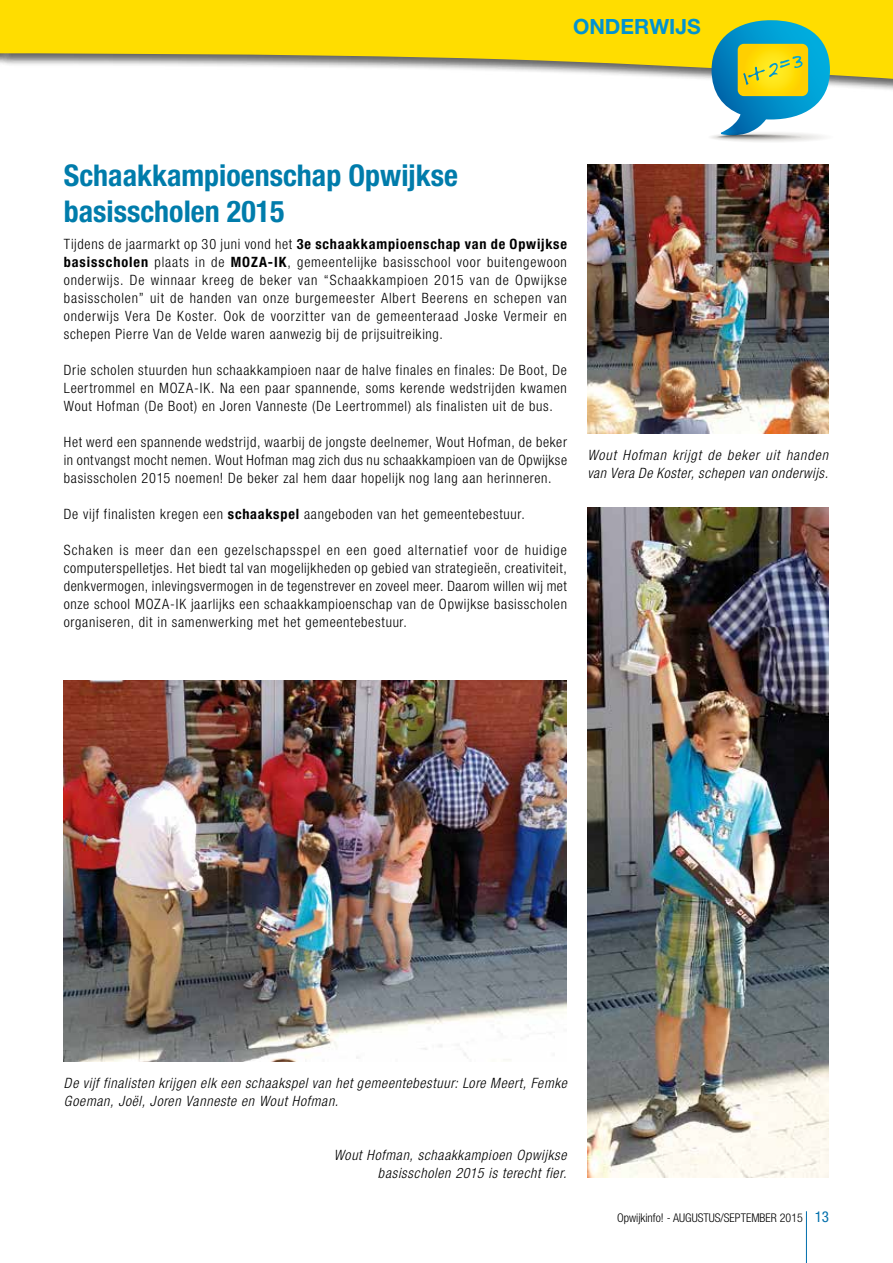
<style>
.page{position:relative;width:893px;height:1263px;background:#fff}
.page>*{position:absolute;margin:0;border:0;box-sizing:border-box;transform-origin:0 0}
.t1{font:700 condensed 30px/36px "Helvetica Neue LT Std";color:#007cab}
.t2{font:700 21px "Helvetica Neue LT Std";color:#0093d1}
.t3{font:300 condensed 14.25px/18px "Helvetica Neue LT Std";letter-spacing:.05em;color:#000;text-align:justify}
.t4{font:italic 300 condensed 14.25px/18px "Helvetica Neue LT Std";letter-spacing:.05em;color:#000}
.t5{font:300 condensed 12px "Helvetica Neue LT Std";color:#000}
.s1{font-weight:700}
.s2{font-style:inherit}
.s3{font-weight:400;font-size:15px;color:#006eab}
</style>
<div class="page">
<svg style="left:0;top:0;width:893px;height:80px;background:#f3da34"></svg>
<img style="left:587px;top:164px;width:241px;height:270px">
<img style="left:588px;top:507px;width:241px;height:670px">
<img style="left:64px;top:680px;width:503px;height:381px">
<div style="left:709px;top:132px;width:121px;height:11px;background:#fafaf9;border-radius:50%"></div>
<div style="left:710px;top:132px;width:114px;height:10px;background:#f5f5f4;border-radius:50%"></div>
<div style="left:711px;top:133px;width:110px;height:9px;background:#f3f2f1;border-radius:50%"></div>
<div style="left:714px;top:134px;width:99px;height:7px;background:#ebebe9;border-radius:50%"></div>
<svg style="left:712px;top:20px;width:118px;height:120px"></svg>
<hr style="left:806px;top:1211px;width:1px;height:52px;background:#006eab">
<h2 class="t2" style="left:573px;top:14px;width:129px">ONDERWIJS</h2>
<h1 class="t1" style="left:64px;top:157px;width:396px">Schaakkampioenschap Opwijkse basisscholen 2015</h1>
<p class="t3" style="left:64px;top:235px;width:505px">Tijdens de jaarmarkt op 30 juni vond het <span class="s1">3e schaakkampioenschap van de Opwijkse basisscholen</span> plaats in de <span class="s1">MOZA-IK</span>, gemeentelijke basisschool voor buitengewoon onderwijs. De winnaar kreeg de beker van “Schaakkampioen 2015 van de Opwijkse basisscholen” uit de handen van onze burgemeester Albert Beerens en schepen van onderwijs Vera De Koster. Ook de voorzitter van de gemeenteraad Joske Vermeir en schepen Pierre Van de Velde waren aanwezig bij de prijsuitreiking.</p>
<p class="t3" style="left:64px;top:361px;width:505px">Drie scholen stuurden hun schaakkampioen naar de halve finales en finales: De Boot, De Leertrommel en MOZA-IK. Na een paar spannende, soms kerende wedstrijden kwamen Wout Hofman (De Boot) en Joren Vanneste (De Leertrommel) als finalisten uit de bus.</p>
<p class="t3" style="left:64px;top:433px;width:505px">Het werd een spannende wedstrijd, waarbij de jongste deelnemer, Wout Hofman, de beker in ontvangst mocht nemen. Wout Hofman mag zich dus nu schaakkampioen van de Opwijkse basisscholen 2015 noemen! De beker zal hem daar hopelijk nog lang aan herinneren.</p>
<p class="t3" style="left:64px;top:505px;width:463px">De vijf finalisten kregen een <span class="s1">schaakspel</span> aangeboden van het gemeentebestuur.</p>
<p class="t3" style="left:64px;top:541px;width:505px">Schaken is meer dan een gezelschapsspel en een goed alternatief voor de huidige computerspelletjes. Het biedt tal van mogelijkheden op gebied van strategieën, creativiteit, denkvermogen, inlevingsvermogen in de tegenstrever en zoveel meer. Daarom willen wij met onze school MOZA-IK jaarlijks een schaakkampioenschap van de Opwijkse basisscholen organiseren, dit in samenwerking met het gemeentebestuur.</p>
<p class="t4" style="left:587px;top:446px;width:242px">Wout Hofman krijgt de beker uit handen van Vera De Koster, schepen van onderwijs.</p>
<p class="t4" style="left:64px;top:1074px;width:504px">De vijf finalisten krijgen elk een schaakspel van het gemeentebestuur: Lore Meert, Femke<br>Goeman, Joël, Joren Vanneste en Wout Hofman.</p>
<p class="t4" style="left:334px;top:1146px;width:234px;text-align:right">Wout Hofman, schaakkampioen Opwijkse basisscholen 2015 is terecht fier.</p>
<p class="t5" style="left:617px;top:1211px;width:214px"><span class="s2">Opwijkinfo! -</span> AUGUSTUS/SEPTEMBER 2015 <span class="s3">13</span></p>
</div>
